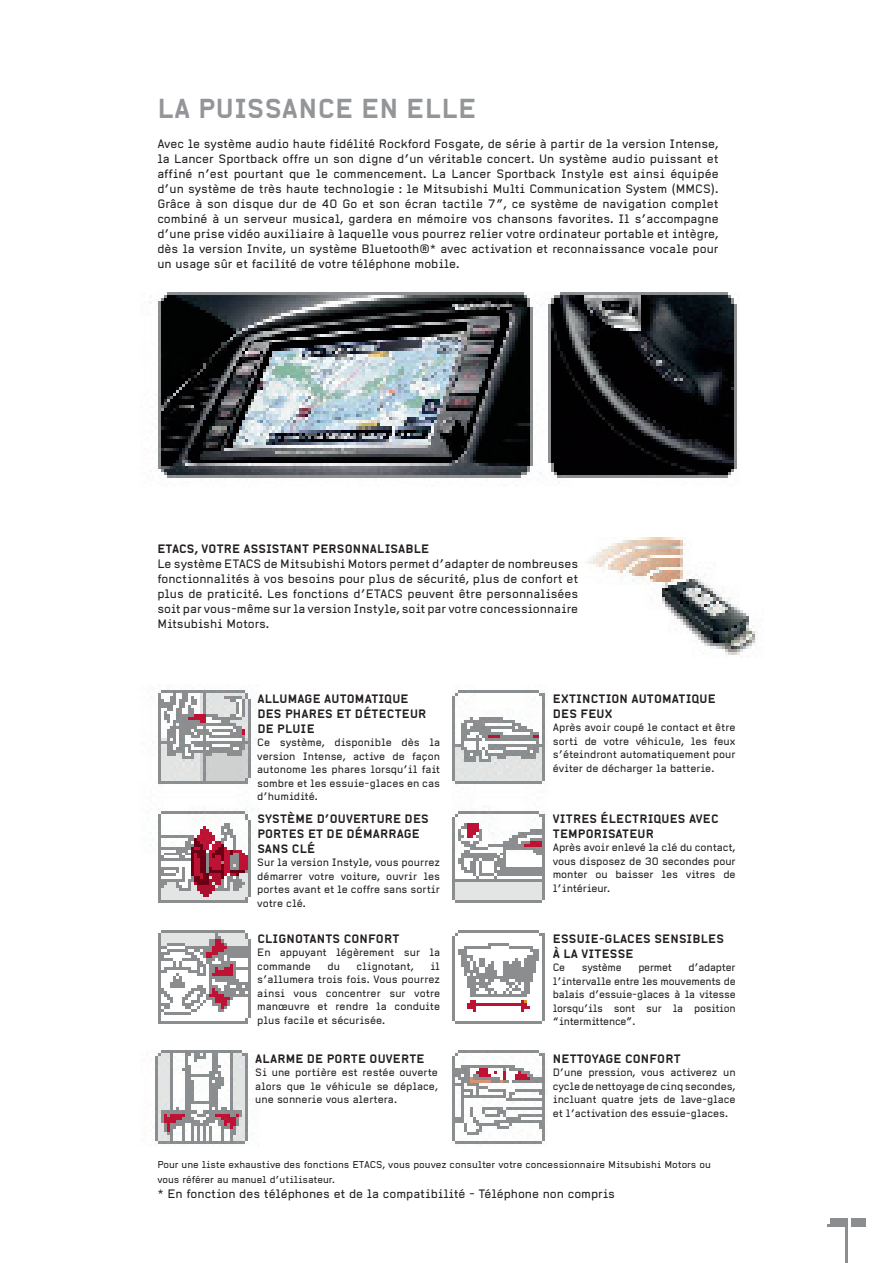
<style>
.page{position:relative;width:893px;height:1263px;background:#fff}
.page>*{position:absolute;margin:0;border:0;box-sizing:border-box;transform-origin:0 0}
.t1{font:700 27px "Alpha Headline";letter-spacing:.015em;color:#939598}
.t2{font:12px/15px "Alpha Headline";color:#231f20;text-align:justify}
.t3{font:700 12px/15px "Alpha Headline";letter-spacing:.015em;color:#231f20}
.t4{font:10.5px/13.5px "Alpha Headline";letter-spacing:-.01em;color:#231f20;text-align:justify}
.t5{font:9.75px/15px "Alpha Headline";color:#231f20}
</style>
<div class="page">
<img style="left:149px;top:292px;width:717px;height:971px">
<h1 class="t1" style="left:158px;top:92px;width:320px">LA PUISSANCE EN ELLE</h1>
<p class="t2" style="left:157px;top:136px;width:563px">Avec le système audio haute fidélité Rockford Fosgate, de série à partir de la version Intense, la Lancer Sportback offre un son digne d’un véritable concert. Un système audio puissant et affiné n’est pourtant que le commencement. La Lancer Sportback Instyle est ainsi équipée d’un système de très haute technologie : le Mitsubishi Multi Communication System (MMCS).<br>Grâce à son disque dur de 40 Go et son écran tactile 7”, ce système de navigation complet combiné à un serveur musical, gardera en mémoire vos chansons favorites. Il s’accompagne d’une prise vidéo auxiliaire à laquelle vous pourrez relier votre ordinateur portable et intègre, dès la version Invite, un système Bluetooth®* avec activation et reconnaissance vocale pour un usage sûr et facilité de votre téléphone mobile.</p>
<p class="t3" style="left:157px;top:541px;width:273px">ETACS, VOTRE ASSISTANT PERSONNALISABLE</p>
<p class="t2" style="left:157px;top:556px;width:422px">Le système ETACS de Mitsubishi Motors permet d’adapter de nombreuses fonctionnalités à vos besoins pour plus de sécurité, plus de confort et plus de praticité. Les fonctions d’ETACS peuvent être personnalisées soit par vous-même sur la version Instyle, soit par votre concessionnaire Mitsubishi Motors.</p>
<p class="t3" style="left:257px;top:691px;width:171px">ALLUMAGE AUTOMATIQUE<br>DES PHARES ET DÉTECTEUR<br>DE PLUIE</p>
<p class="t4" style="left:257px;top:735px;width:184px">Ce système, disponible dès la version Intense, active de façon autonome les phares lorsqu’il fait sombre et les essuie-glaces en cas d’humidité.</p>
<p class="t3" style="left:257px;top:811px;width:173px">SYSTÈME D’OUVERTURE DES<br>PORTES ET DE DÉMARRAGE<br>SANS CLÉ</p>
<p class="t4" style="left:257px;top:855px;width:184px">Sur la version Instyle, vous pourrez démarrer votre voiture, ouvrir les portes avant et le coffre sans sortir votre clé.</p>
<p class="t3" style="left:257px;top:931px;width:143px">CLIGNOTANTS CONFORT</p>
<p class="t4" style="left:257px;top:945px;width:184px">En appuyant légèrement sur la commande</p>
<p class="t4" style="left:257px;top:959px;width:184px;text-indent:173px">il s’allumera trois fois. Vous pourrez ainsi vous concentrer sur votre manœuvre et rendre la conduite plus facile et sécurisée.</p>
<p class="t3" style="left:255px;top:1051px;width:171px">ALARME DE PORTE OUVERTE</p>
<p class="t4" style="left:255px;top:1065px;width:184px">Si une portière est restée ouverte alors que le véhicule se déplace, une sonnerie vous alertera.</p>
<p class="t4" style="left:327px;top:959px;width:14px">du</p>
<p class="t4" style="left:357px;top:959px;width:59px">clignotant,</p>
<p class="t3" style="left:553px;top:691px;width:164px">EXTINCTION AUTOMATIQUE<br>DES FEUX</p>
<p class="t4" style="left:553px;top:720px;width:184px">Après avoir coupé le contact et être sorti de votre véhicule, les feux s’éteindront automatiquement pour éviter de décharger la batterie.</p>
<p class="t3" style="left:553px;top:811px;width:167px">VITRES ÉLECTRIQUES AVEC<br>TEMPORISATEUR</p>
<p class="t4" style="left:553px;top:840px;width:184px">Après avoir enlevé la clé du contact, vous disposez de 30 secondes pour monter ou baisser les vitres de l’intérieur.</p>
<p class="t3" style="left:553px;top:931px;width:173px">ESSUIE-GLACES SENSIBLES<br>À LA VITESSE</p>
<p class="t4" style="left:553px;top:960px;width:14px">Ce</p>
<p class="t4" style="left:582px;top:960px;width:42px">système</p>
<p class="t4" style="left:638px;top:960px;width:35px">permet</p>
<p class="t4" style="left:553px;top:960px;width:184px;text-indent:136px">d’adapter l’intervalle entre les mouvements de balais d’essuie-glaces à la vitesse lorsqu’ils sont sur la position “intermittence”.</p>
<p class="t3" style="left:553px;top:1051px;width:129px">NETTOYAGE CONFORT</p>
<p class="t4" style="left:553px;top:1065px;width:184px">D’une pression, vous activerez un cycle de nettoyage de cinq secondes, incluant quatre jets de lave-glace et l’activation des essuie-glaces.</p>
<p class="t5" style="left:157px;top:1156px;width:555px">Pour une liste exhaustive des fonctions ETACS, vous pouvez consulter votre concessionnaire Mitsubishi Motors ou vous référer au manuel d’utilisateur.</p>
<p class="t2" style="left:157px;top:1186px;width:459px">* En fonction des téléphones et de la compatibilité - Téléphone non compris</p>
</div>
